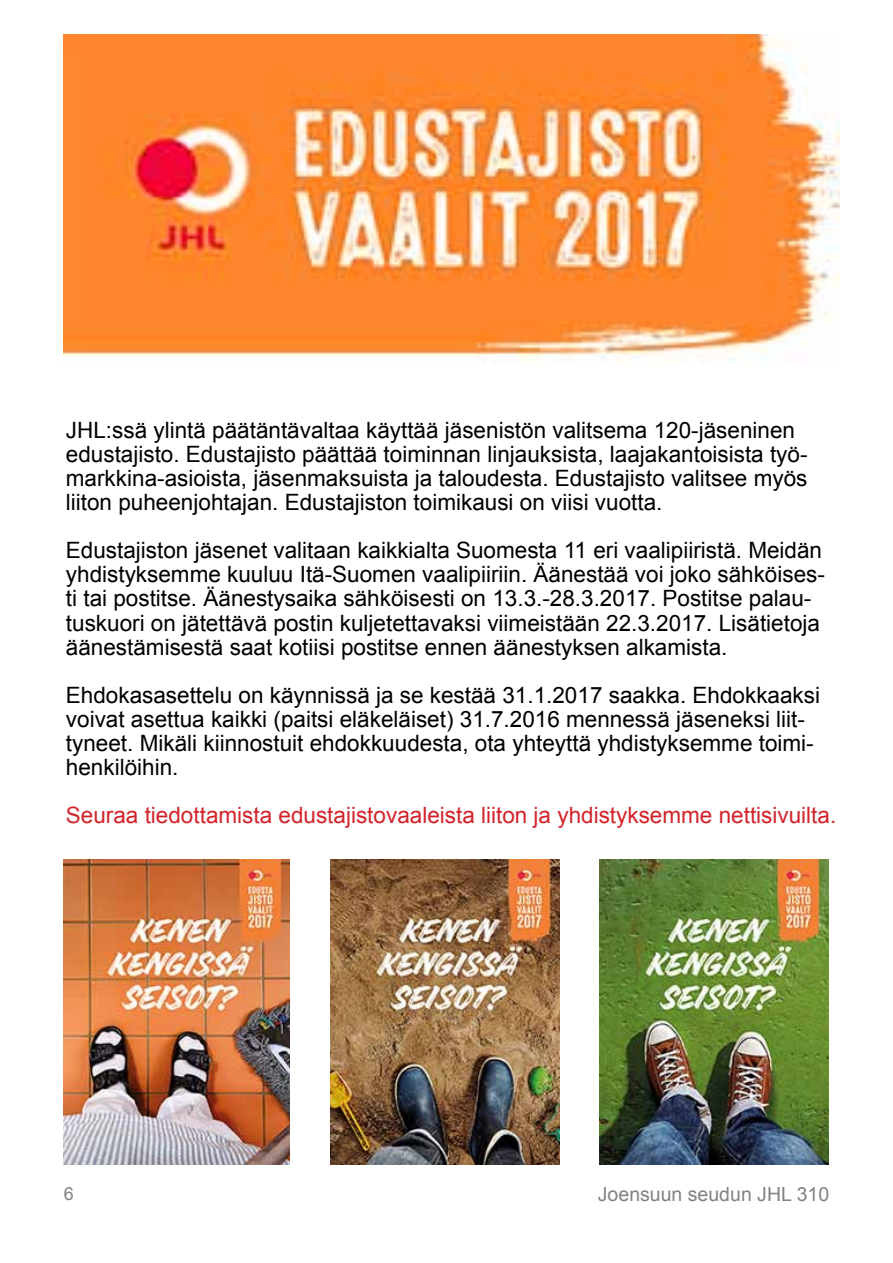
<style>
.page{position:relative;width:893px;height:1263px;background:#fff}
.page>*{position:absolute;margin:0;border:0;box-sizing:border-box;transform-origin:0 0}
.t1{font:22.5px/24px "Arial";color:#000}
.t2{font:22.5px "Arial";color:#d2232a}
.t3{font:19.5px "Arial";color:#808285}
.t4{font:18px "Arial";color:#808285}
</style>
<div class="page">
<img style="left:64px;top:34px;width:775px;height:329px">
<img style="left:64px;top:860px;width:226px;height:304px">
<img style="left:331px;top:860px;width:228px;height:304px">
<img style="left:600px;top:860px;width:228px;height:304px">
<p class="t1" style="left:66px;top:419px;width:743px">JHL:ssä ylintä päätäntävaltaa käyttää jäsenistön valitsema 120-jäseninen edustajisto. Edustajisto päättää toiminnan linjauksista, laajakantoisista työ&shy;markkina-asioista, jäsenmaksuista ja taloudesta. Edustajisto valitsee myös liiton puheenjohtajan. Edustajiston toimikausi on viisi vuotta.</p>
<p class="t1" style="left:66px;top:539px;width:761px">Edustajiston jäsenet valitaan kaikkialta Suomesta 11 eri vaalipiiristä. Meidän yhdistyksemme kuuluu Itä-Suomen vaalipiiriin. Äänestää voi joko sähköises&shy;ti tai postitse. Äänestysaika sähköisesti on 13.3.-28.3.2017. Postitse palau&shy;tuskuori on jätettävä postin kuljetettavaksi viimeistään 22.3.2017. Lisätietoja äänestämisestä saat kotiisi postitse ennen äänestyksen alkamista.</p>
<p class="t1" style="left:66px;top:683px;width:756px">Ehdokasasettelu on käynnissä ja se kestää 31.1.2017 saakka. Ehdokkaaksi voivat asettua kaikki (paitsi eläkeläiset) 31.7.2016 mennessä jäseneksi liit&shy;tyneet. Mikäli kiinnostuit ehdokkuudesta, ota yhteyttä yhdistyksemme toimi&shy;henkilöihin.</p>
<p class="t2" style="left:66px;top:800px;width:772px">Seuraa tiedottamista edustajistovaaleista liiton ja yhdistyksemme nettisivuilta.</p>
<p class="t4" style="left:64px;top:1181px;width:12px">6</p>
<p class="t3" style="left:598px;top:1181px;width:233px">Joensuun seudun JHL 310</p>
</div>
